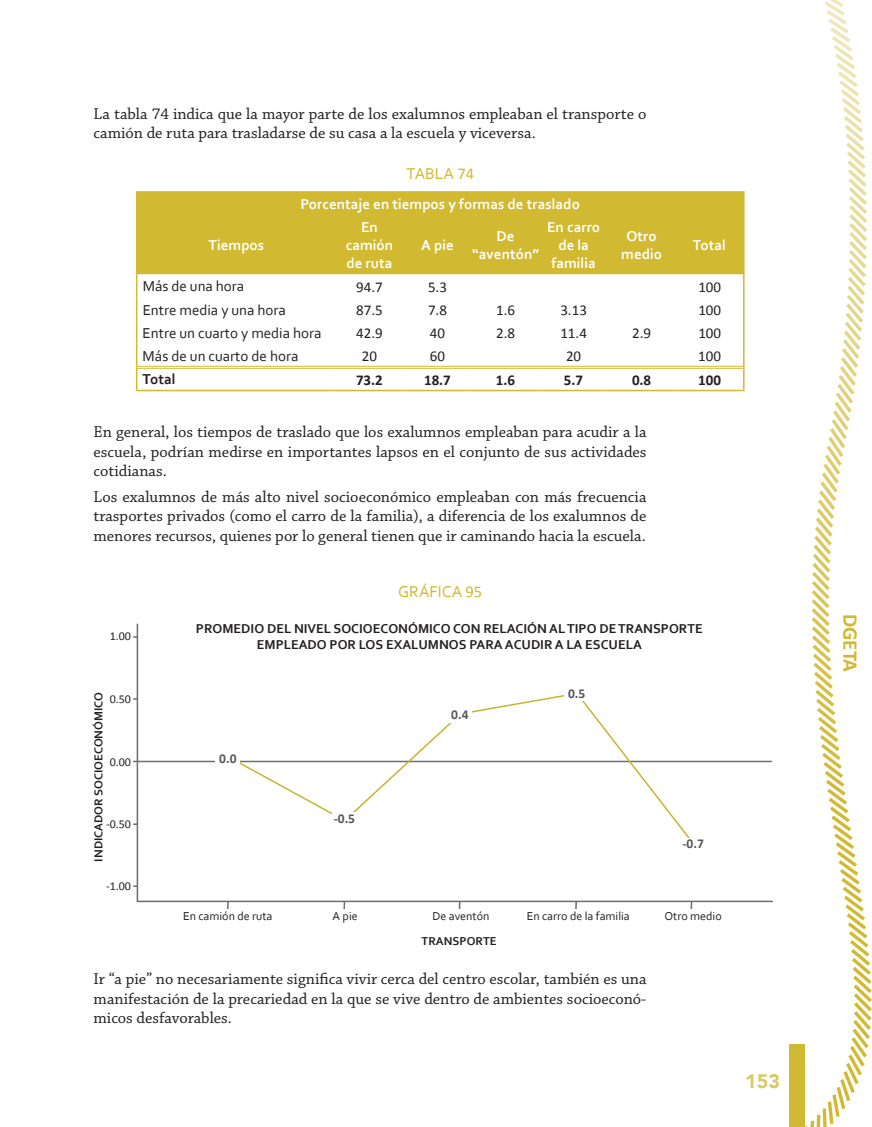
<style>
.page{position:relative;width:872px;height:1127px;background:#fff}
.page>*{position:absolute;margin:0;border:0;box-sizing:border-box;transform-origin:0 0}
.t1{font:700 21px "Calibri";color:#d1b931}
.t2{font:900 19.5px "Avenir";color:#ddc868}
.t3{font:16.5px/19.5px "Chaparral Pro";color:#231f20;text-align:justify}
.t4{font:16.5px "Corbel";color:#d1b931}
.t5{font:700 15px/18px "Corbel";color:#fff;text-align:center}
.t6{font:15px "Corbel";color:#231f20}
.t7{font:15px "Calibri";color:#231f20}
.t8{font:700 15px "Calibri";color:#231f20}
.t9{font:700 15px "Corbel";color:#231f20}
.t10{font:700 13.5px/16.2px "Corbel";color:#231f20;text-align:center}
.t11{font:700 13.5px "Calibri";color:#57585a}
.t12{font:12px "Corbel";color:#231f20}
.t13{font:700 12px "Corbel";color:#231f20}
.t14{font:12px "Calibri";color:#231f20}
.s1{font-family:"Calibri"}
</style>
<div class="page">
<svg style="left:738px;top:0;width:134px;height:1127px"></svg>
<div style="left:137px;top:193px;width:606px;height:81px;background:#d1b931"></div>
<hr style="left:675px;top:366px;width:68px;height:3px;background:#fff">
<hr style="left:136px;top:191px;width:199px;height:2px;background:#d1b931">
<svg style="left:136px;top:193px;width:1px;height:22px"></svg>
<hr style="left:335px;top:191px;width:68px;height:2px;background:#d1b931">
<hr style="left:403px;top:191px;width:68px;height:2px;background:#d1b931">
<hr style="left:471px;top:191px;width:68px;height:2px;background:#d1b931">
<hr style="left:539px;top:191px;width:68px;height:2px;background:#d1b931">
<hr style="left:607px;top:191px;width:68px;height:2px;background:#d1b931">
<hr style="left:675px;top:191px;width:69px;height:2px;background:#d1b931">
<svg style="left:743px;top:193px;width:1px;height:22px"></svg>
<hr style="left:136px;top:215px;width:1px;height:59px;background:#d1b931">
<hr style="left:743px;top:215px;width:1px;height:59px;background:#d1b931">
<svg style="left:136px;top:274px;width:1px;height:116px"></svg>
<svg style="left:743px;top:274px;width:1px;height:116px"></svg>
<hr style="left:136px;top:390px;width:199px;height:1px;background:#d1b931">
<hr style="left:335px;top:390px;width:68px;height:1px;background:#d1b931">
<hr style="left:403px;top:390px;width:68px;height:1px;background:#d1b931">
<hr style="left:471px;top:390px;width:68px;height:1px;background:#d1b931">
<hr style="left:539px;top:390px;width:68px;height:1px;background:#d1b931">
<hr style="left:607px;top:390px;width:68px;height:1px;background:#d1b931">
<hr style="left:675px;top:390px;width:69px;height:1px;background:#d1b931">
<hr style="left:137px;top:366px;width:198px;height:1px;background:#d1b931">
<hr style="left:137px;top:368px;width:198px;height:1px;background:#d1b931">
<hr style="left:335px;top:366px;width:68px;height:1px;background:#d1b931">
<hr style="left:335px;top:368px;width:68px;height:1px;background:#d1b931">
<hr style="left:403px;top:366px;width:68px;height:1px;background:#d1b931">
<hr style="left:403px;top:368px;width:68px;height:1px;background:#d1b931">
<hr style="left:471px;top:366px;width:68px;height:1px;background:#d1b931">
<hr style="left:471px;top:368px;width:68px;height:1px;background:#d1b931">
<hr style="left:539px;top:366px;width:68px;height:1px;background:#d1b931">
<hr style="left:539px;top:368px;width:68px;height:1px;background:#d1b931">
<hr style="left:607px;top:366px;width:68px;height:1px;background:#d1b931">
<hr style="left:607px;top:368px;width:68px;height:1px;background:#d1b931">
<hr style="left:675px;top:366px;width:68px;height:1px;background:#d1b931">
<hr style="left:675px;top:368px;width:68px;height:1px;background:#d1b931">
<svg style="left:136px;top:622px;width:638px;height:281px"></svg>
<hr style="left:133px;top:761px;width:639px;height:1px;background:#6c6d70">
<svg style="left:227px;top:692px;width:468px;height:154px"></svg>
<svg style="left:227px;top:901px;width:2px;height:8px"></svg>
<svg style="left:343px;top:901px;width:2px;height:8px"></svg>
<svg style="left:575px;top:901px;width:2px;height:8px"></svg>
<svg style="left:690px;top:901px;width:2px;height:8px"></svg>
<div style="left:215px;top:752px;width:25px;height:14px;background:#fff"></div>
<div style="left:332px;top:812px;width:25px;height:14px;background:#fff"></div>
<div style="left:447px;top:709px;width:25px;height:14px;background:#fff"></div>
<div style="left:564px;top:687px;width:25px;height:14px;background:#fff"></div>
<div style="left:681px;top:838px;width:24px;height:13px;background:#fff"></div>
<p class="t3" style="left:94px;top:104px;width:554px">La tabla 74 indica que la mayor parte de los exalumnos empleaban el transporte o camión de ruta para trasladarse de su casa a la escuela y viceversa.</p>
<p class="t4" style="left:406px;top:163px;width:69px">TABLA <span class="s1">74</span></p>
<p class="t5" style="left:300px;top:195px;width:281px">Porcentaje en tiempos y formas de traslado</p>
<p class="t5" style="left:209px;top:236px;width:57px">Tiempos</p>
<p class="t5" style="left:346px;top:218px;width:49px">En camión de ruta</p>
<p class="t5" style="left:421px;top:236px;width:34px">A pie</p>
<p class="t5" style="left:472px;top:227px;width:69px">De “aventón”</p>
<p class="t5" style="left:547px;top:218px;width:55px">En carro de la familia</p>
<p class="t5" style="left:621px;top:227px;width:42px">Otro medio</p>
<p class="t5" style="left:693px;top:236px;width:35px">Total</p>
<p class="t6" style="left:143px;top:277px;width:103px">Más de una hora</p>
<p class="t7" style="left:356px;top:277px;width:28px">94.7</p>
<p class="t7" style="left:428px;top:277px;width:20px">5.3</p>
<p class="t7" style="left:698px;top:277px;width:24px">100</p>
<p class="t6" style="left:143px;top:300px;width:145px">Entre media y una hora</p>
<p class="t7" style="left:356px;top:300px;width:28px">87.5</p>
<p class="t7" style="left:428px;top:300px;width:20px">7.8</p>
<p class="t7" style="left:496px;top:300px;width:20px">1.6</p>
<p class="t7" style="left:560px;top:300px;width:28px">3.13</p>
<p class="t7" style="left:698px;top:300px;width:24px">100</p>
<p class="t6" style="left:143px;top:324px;width:180px">Entre un cuarto y media hora</p>
<p class="t7" style="left:356px;top:324px;width:28px">42.9</p>
<p class="t7" style="left:430px;top:324px;width:17px">40</p>
<p class="t7" style="left:496px;top:324px;width:20px">2.8</p>
<p class="t7" style="left:560px;top:324px;width:28px">11.4</p>
<p class="t7" style="left:632px;top:324px;width:20px">2.9</p>
<p class="t7" style="left:698px;top:324px;width:24px">100</p>
<p class="t6" style="left:143px;top:347px;width:157px">Más de un cuarto de hora</p>
<p class="t7" style="left:362px;top:347px;width:17px">20</p>
<p class="t7" style="left:430px;top:347px;width:17px">60</p>
<p class="t7" style="left:566px;top:347px;width:17px">20</p>
<p class="t7" style="left:698px;top:347px;width:24px">100</p>
<p class="t9" style="left:143px;top:370px;width:35px">Total</p>
<p class="t8" style="left:356px;top:370px;width:28px">73.2</p>
<p class="t8" style="left:424px;top:370px;width:28px">18.7</p>
<p class="t8" style="left:496px;top:370px;width:21px">1.6</p>
<p class="t8" style="left:564px;top:370px;width:21px">5.7</p>
<p class="t8" style="left:632px;top:370px;width:21px">0.8</p>
<p class="t8" style="left:698px;top:370px;width:24px">100</p>
<p class="t3" style="left:94px;top:423px;width:554px">En general, los tiempos de traslado que los exalumnos empleaban para acudir a la escuela, podrían medirse en importantes lapsos en el conjunto de sus actividades cotidianas.</p>
<p class="t3" style="left:94px;top:488px;width:554px">Los exalumnos de más alto nivel socioeconómico empleaban con más frecuencia trasportes privados (como el carro de la familia), a diferencia de los exalumnos de menores recursos, quienes por lo general tienen que ir caminando hacia la escuela.</p>
<p class="t4" style="left:398px;top:581px;width:85px">GRÁFICA <span class="s1">95</span></p>
<p class="t14" style="left:110px;top:629px;width:23px">1.00</p>
<p class="t10" style="left:196px;top:620px;width:508px">PROMEDIO DEL NIVEL SOCIOECONÓMICO CON RELACIÓN AL TIPO DE TRANSPORTE<br>EMPLEADO POR LOS EXALUMNOS PARA ACUDIR A LA ESCUELA</p>
<p class="t13" style="left:91px;top:861px;width:171px;rotate:-90deg">INDICADOR SOCIOECONÓMICO</p>
<p class="t14" style="left:110px;top:691px;width:23px">0.50</p>
<p class="t14" style="left:110px;top:754px;width:23px">0.00</p>
<p class="t14" style="left:106px;top:816px;width:26px">-0.50</p>
<p class="t14" style="left:106px;top:878px;width:26px">-1.00</p>
<p class="t11" style="left:219px;top:749px;width:19px">0.0</p>
<p class="t11" style="left:334px;top:809px;width:23px">-0.5</p>
<p class="t11" style="left:451px;top:706px;width:19px">0.4</p>
<p class="t11" style="left:568px;top:684px;width:19px">0.5</p>
<p class="t11" style="left:682px;top:835px;width:23px">-0.7</p>
<p class="t12" style="left:183px;top:909px;width:91px">En camión de ruta</p>
<p class="t12" style="left:332px;top:909px;width:27px">A pie</p>
<p class="t12" style="left:432px;top:909px;width:59px">De aventón</p>
<p class="t12" style="left:527px;top:909px;width:105px">En carro de la familia</p>
<p class="t12" style="left:664px;top:909px;width:59px">Otro medio</p>
<p class="t13" style="left:421px;top:933px;width:77px">TRANSPORTE</p>
<p class="t3" style="left:94px;top:970px;width:554px">Ir “a pie” no necesariamente significa vivir cerca del centro escolar, también es una manifestación de la precariedad en la que se vive dentro de ambientes socioeconó&shy;micos desfavorables.</p>
<p class="t2" style="left:745px;top:1064px;width:36px">153</p>
<p class="t1" style="left:864px;top:614px;width:60px;rotate:90deg">DGETA</p>
</div>
